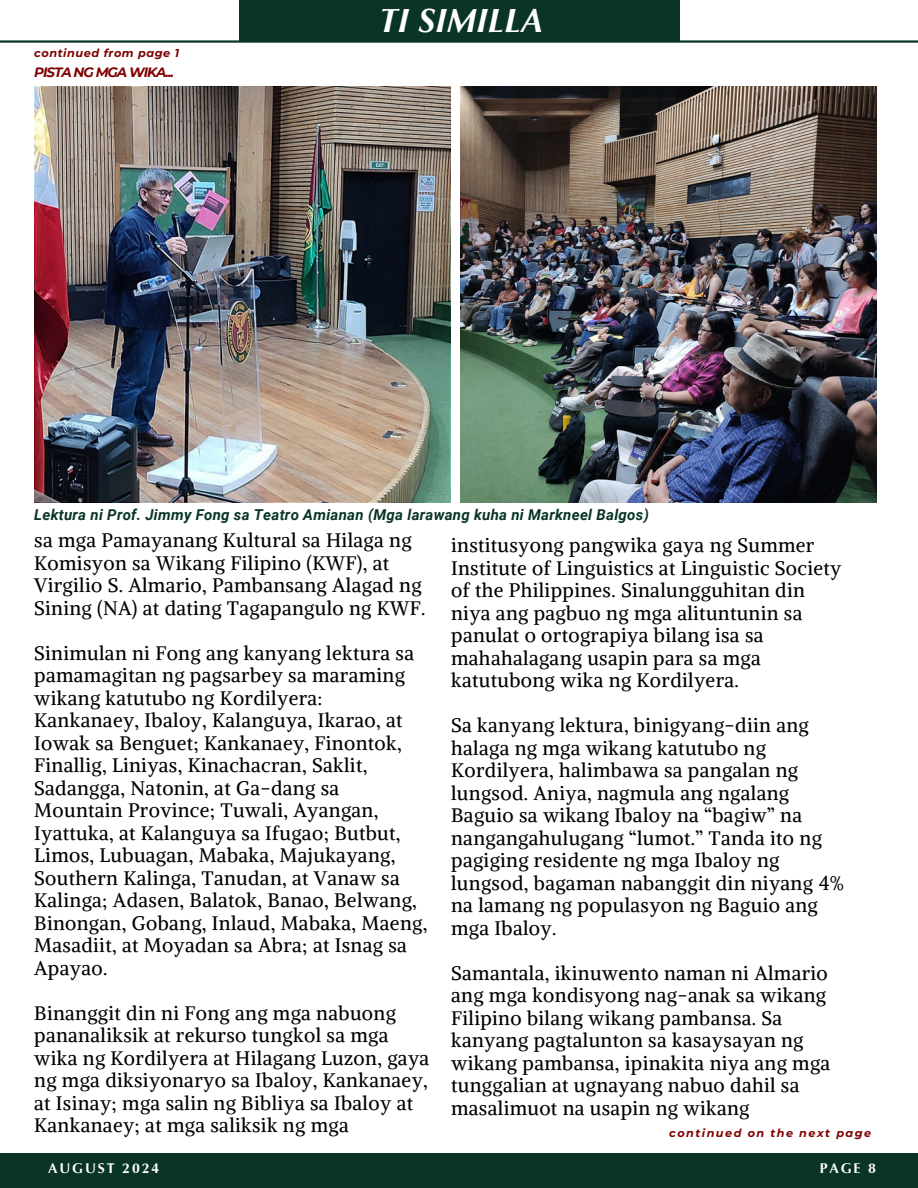
<style>
.page{position:relative;width:918px;height:1188px;background:#fff}
.page>*{position:absolute;margin:0;border:0;box-sizing:border-box;transform-origin:0 0}
.t1{font:italic 700 33.45px "Optima LT Pro";color:#fff}
.t2{font:19.5px/22.5px "Alike";letter-spacing:.02em;color:#000}
.t3{font:italic 700 15px "Roboto";letter-spacing:.02em;color:#0a3428}
.t4{font:700 14.1px "Optima LT Pro";letter-spacing:.13em;color:#fff}
.t5{font:italic 700 13.5px "Montserrat";letter-spacing:-.075em;color:#800000}
.t6{font:italic 700 11.25px "Montserrat";letter-spacing:.13em;color:#800000}
.t7{font:italic 700 11.25px "Montserrat";letter-spacing:.05em;color:#800000}
</style>
<div class="page">
<hr style="left:0;top:40px;width:918px;height:3px;background:#0a3428">
<div style="left:239px;top:0;width:440px;height:42px;background:#0a3428"></div>
<div style="left:0;top:1154px;width:918px;height:34px;background:#0a3428"></div>
<img style="left:34px;top:86px;width:416px;height:416px">
<img style="left:460px;top:86px;width:416px;height:416px">
<h2 class="t7" style="left:34px;top:46px;width:146px">continued from page 1</h2>
<h2 class="t5" style="left:34px;top:64px;width:141px">PISTA NG MGA WIKA...</h2>
<p class="t1" style="left:379px;top:7px;width:165px">TI SIMILLA</p>
<h3 class="t3" style="left:34px;top:506px;width:616px">Lektura ni Prof. Jimmy Fong sa Teatro Amianan (Mga larawang kuha ni Markneel Balgos)</h3>
<h4 class="t2" style="left:34px;top:529px;width:393px">sa mga Pamayanang Kultural sa Hilaga ng Komisyon sa Wikang Filipino (KWF), at Virgilio S. Almario, Pambansang Alagad ng Sining (NA) at dating Tagapangulo ng KWF.</h4>
<h2 class="t2" style="left:34px;top:642px;width:395px">Sinimulan ni Fong ang kanyang lektura sa pamamagitan ng pagsarbey sa maraming wikang katutubo ng Kordilyera:<br>Kankanaey, Ibaloy, Kalanguya, Ikarao, at Iowak sa Benguet; Kankanaey, Finontok, Finallig, Liniyas, Kinachacran, Saklit, Sadangga, Natonin, at Ga-dang sa Mountain Province; Tuwali, Ayangan, Iyattuka, at Kalanguya sa Ifugao; Butbut, Limos, Lubuagan, Mabaka, Majukayang, Southern Kalinga, Tanudan, at Vanaw sa Kalinga; Adasen, Balatok, Banao, Belwang, Binongan, Gobang, Inlaud, Mabaka, Maeng, Masadiit, at Moyadan sa Abra; at Isnag sa Apayao.</h2>
<h2 class="t2" style="left:34px;top:1002px;width:397px">Binanggit din ni Fong ang mga nabuong pananaliksik at rekurso tungkol sa mga wika ng Kordilyera at Hilagang Luzon, gaya ng mga diksiyonaryo sa Ibaloy, Kankanaey, at Isinay; mga salin ng Bibliya sa Ibaloy at Kankanaey; at mga saliksik ng mga</h2>
<h2 class="t2" style="left:451px;top:534px;width:392px">institusyong pangwika gaya ng Summer Institute of Linguistics at Linguistic Society of the Philippines. Sinalungguhitan din niya ang pagbuo ng mga alituntunin sa panulat o ortograpiya bilang isa sa mahahalagang usapin para sa mga katutubong wika ng Kordilyera.</h2>
<h2 class="t2" style="left:451px;top:714px;width:394px">Sa kanyang lektura, binigyang-diin ang halaga ng mga wikang katutubo ng Kordilyera, halimbawa sa pangalan ng lungsod. Aniya, nagmula ang ngalang Baguio sa wikang Ibaloy na “bagiw” na nangangahulugang “lumot.” Tanda ito ng pagiging residente ng mga Ibaloy ng lungsod, bagaman nabanggit din niyang 4% na lamang ng populasyon ng Baguio ang mga Ibaloy.</h2>
<p class="t2" style="left:451px;top:961px;width:381px">Samantala, ikinuwento naman ni Almario ang mga kondisyong nag-anak sa wikang Filipino bilang wikang pambansa. Sa kanyang pagtalunton sa kasaysayan ng wikang pambansa, ipinakita niya ang mga tunggalian at ugnayang nabuo dahil sa masalimuot na usapin ng wikang</p>
<h3 class="t6" style="left:669px;top:1127px;width:204px">continued on the next page</h3>
<p class="t4" style="left:48px;top:1162px;width:113px">AUGUST 2024</p>
<h5 class="t4" style="left:820px;top:1162px;width:58px">PAGE 8</h5>
</div>
